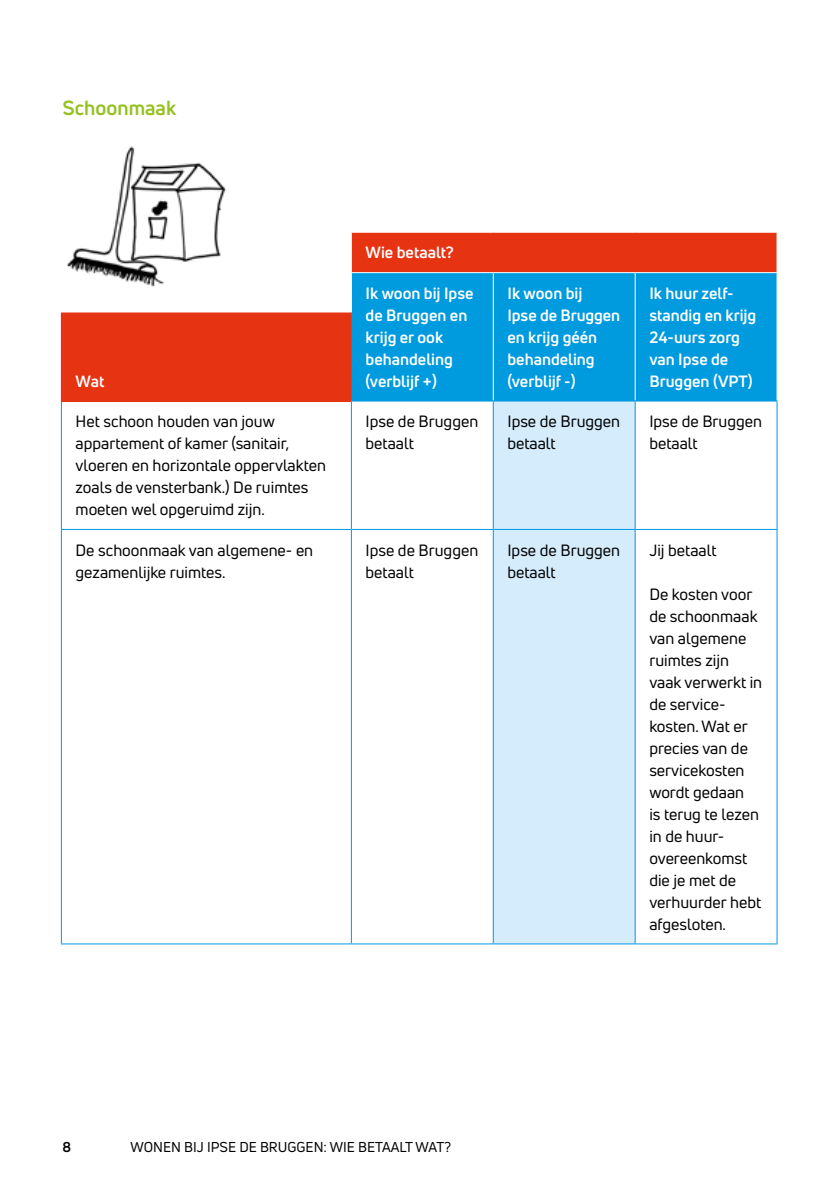
<style>
.page{position:relative;width:840px;height:1191px;background:#fff}
.page>*{position:absolute;margin:0;border:0;box-sizing:border-box;transform-origin:0 0}
.t1{font:700 20px "Uni Neue";color:#95c11f}
.t2{font:16px/22px "Uni Neue";color:#000}
.t3{font:700 16px/22px "Uni Neue";color:#fff}
.t4{font:14px "Uni Neue";color:#000}
.t5{font:700 14px "Uni Neue";color:#000}
</style>
<div class="page">
<div style="left:351px;top:232px;width:425px;height:41px;background:#e63312"></div>
<div style="left:351px;top:273px;width:425px;height:127px;background:#009adf"></div>
<div style="left:61px;top:313px;width:290px;height:88px;background:#e63312"></div>
<div style="left:493px;top:401px;width:141px;height:542px;background:#d4ecfb"></div>
<hr style="left:61px;top:401px;width:1px;height:128px;background:#009adf">
<hr style="left:61px;top:529px;width:290px;height:1px;background:#009adf">
<hr style="left:61px;top:530px;width:1px;height:413px;background:#009adf">
<hr style="left:61px;top:943px;width:290px;height:1px;background:#009adf">
<hr style="left:350px;top:232px;width:143px;height:1px;background:#fff">
<hr style="left:493px;top:232px;width:141px;height:1px;background:#fff">
<hr style="left:634px;top:232px;width:143px;height:1px;background:#fff">
<hr style="left:350px;top:272px;width:143px;height:1px;background:#fff">
<hr style="left:493px;top:272px;width:141px;height:1px;background:#fff">
<hr style="left:492px;top:273px;width:1px;height:40px;background:#fff">
<hr style="left:634px;top:272px;width:143px;height:1px;background:#fff">
<hr style="left:634px;top:273px;width:1px;height:40px;background:#fff">
<hr style="left:492px;top:313px;width:1px;height:87px;background:#fff">
<hr style="left:634px;top:313px;width:1px;height:87px;background:#fff">
<hr style="left:351px;top:400px;width:142px;height:1px;background:#009adf">
<hr style="left:350px;top:401px;width:1px;height:128px;background:#009adf">
<hr style="left:493px;top:400px;width:141px;height:1px;background:#009adf">
<hr style="left:492px;top:401px;width:1px;height:128px;background:#009adf">
<hr style="left:634px;top:400px;width:143px;height:1px;background:#009adf">
<hr style="left:634px;top:401px;width:1px;height:128px;background:#009adf">
<hr style="left:776px;top:401px;width:1px;height:128px;background:#009adf">
<hr style="left:351px;top:529px;width:142px;height:1px;background:#009adf">
<hr style="left:350px;top:530px;width:1px;height:413px;background:#009adf">
<hr style="left:493px;top:529px;width:141px;height:1px;background:#009adf">
<hr style="left:492px;top:530px;width:1px;height:413px;background:#009adf">
<hr style="left:634px;top:529px;width:143px;height:1px;background:#009adf">
<hr style="left:634px;top:530px;width:1px;height:413px;background:#009adf">
<hr style="left:776px;top:530px;width:1px;height:413px;background:#009adf">
<hr style="left:351px;top:943px;width:142px;height:1px;background:#009adf">
<hr style="left:493px;top:943px;width:141px;height:1px;background:#009adf">
<hr style="left:634px;top:943px;width:143px;height:1px;background:#009adf">
<hr style="left:61px;top:312px;width:290px;height:1px;background:#e63312">
<img style="left:67px;top:146px;width:160px;height:141px">
<p class="t1" style="left:62px;top:95px;width:115px">Schoonmaak</p>
<p class="t3" style="left:365px;top:241px;width:90px">Wie betaalt?</p>
<p class="t3" style="left:365px;top:282px;width:109px">Ik woon bij Ipse de Bruggen en krijg er ook behandeling (verblijf +)</p>
<p class="t3" style="left:507px;top:282px;width:114px">Ik woon bij<br>Ipse de Bruggen en krijg géén behandeling (verblijf -)</p>
<p class="t3" style="left:649px;top:282px;width:108px">Ik huur zelf&shy;standig en krijg<br>24-uurs zorg van Ipse de</p>
<p class="t3" style="left:75px;top:370px;width:30px">Wat</p>
<p class="t3" style="left:649px;top:370px;width:105px">Bruggen (VPT)</p>
<p class="t2" style="left:75px;top:410px;width:252px">Het schoon houden van jouw appartement of kamer (sanitair, vloeren en horizontale oppervlakten zoals de vensterbank.) De ruimtes moeten wel opgeruimd zijn.</p>
<p class="t2" style="left:365px;top:410px;width:114px">Ipse de Bruggen betaalt</p>
<p class="t2" style="left:507px;top:410px;width:114px">Ipse de Bruggen betaalt</p>
<p class="t2" style="left:649px;top:410px;width:114px">Ipse de Bruggen betaalt</p>
<p class="t2" style="left:75px;top:539px;width:239px">De schoonmaak van algemene- en gezamenlijke ruimtes.</p>
<p class="t2" style="left:365px;top:539px;width:114px">Ipse de Bruggen betaalt</p>
<p class="t2" style="left:507px;top:539px;width:114px">Ipse de Bruggen betaalt</p>
<p class="t2" style="left:649px;top:539px;width:69px">Jij betaalt</p>
<p class="t2" style="left:649px;top:583px;width:114px">De kosten voor de schoonmaak van algemene ruimtes zijn vaak verwerkt in de service&shy;kosten. Wat er precies van de servicekosten wordt gedaan<br>is terug te lezen in de huur&shy;overeenkomst die je met de verhuurder hebt afgesloten.</p>
<p class="t5" style="left:62px;top:1138px;width:10px">8</p>
<p class="t4" style="left:130px;top:1138px;width:322px">WONEN BIJ IPSE DE BRUGGEN: WIE BETAALT WAT?</p>
</div>
